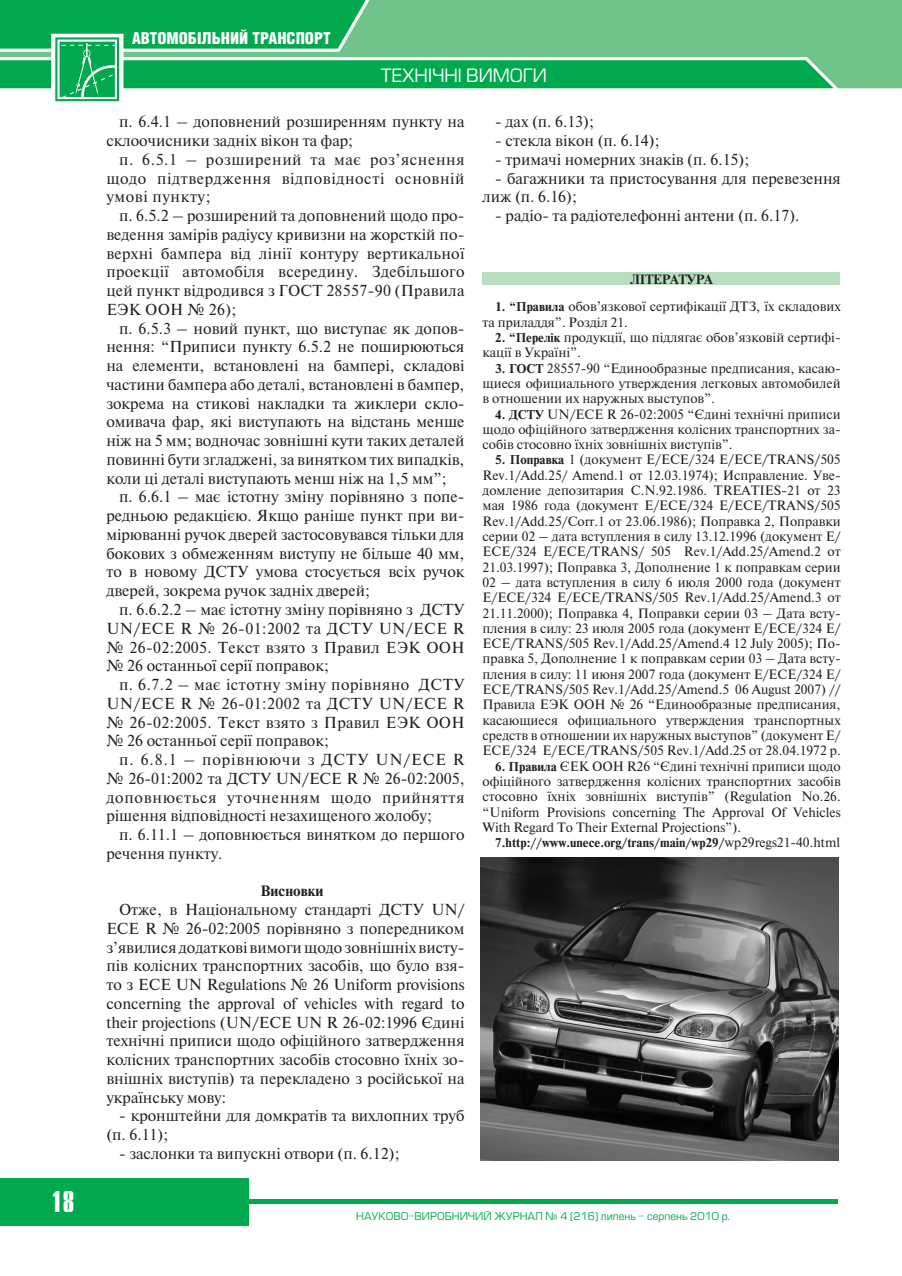
<style>
.page{position:relative;width:902px;height:1276px;background:#fff}
.page>*{position:absolute;margin:0;border:0;box-sizing:border-box;transform-origin:0 0}
.t1{font:700 30px "Compact C";color:#fff}
.t2{font:18px "Europe";color:#fff}
.t3{font:900 16.5px "Helios Cond";color:#fff}
.Formula{font:15px/18.8px "Newton C";color:#231f20;text-align:justify}
.Formula-2{font:700 15px "Newton C";color:#231f20}
.Vstup{font:700 13.5px "Newton C";letter-spacing:-.02em;color:#231f20}
.Formula-3{font:12.75px/15.3px "Newton C";color:#231f20;text-align:justify}
.Formula-4{font:700 12.75px "Newton C";color:#231f20}
.t4{font:10.5px "Europe";color:#00a94e}
.s1{font-weight:700}
.s2{font-weight:400}
</style>
<div class="page">
<div style="left:833px;top:0;width:68px;height:88px;background:#6fc38b"></div>
<div style="left:0;top:1177px;width:248px;height:48px;background:#00a94e"></div>
<hr style="left:247px;top:1199px;width:591px;height:4px;background:#00a94e">
<svg style="left:0;top:0;width:833px;height:101px;background:#51c081"></svg>
<div style="left:482px;top:272px;width:357px;height:13px;background:#b8dec0"></div>
<img style="left:480px;top:857px;width:358px;height:303px">
<h1 class="t1" style="left:50px;top:1186px;width:26px">18</h1>
<p class="t3" style="left:132px;top:29px;width:200px">АВТОМОБІЛЬНИЙ ТРАНСПОРТ</p>
<p class="t2" style="left:380px;top:65px;width:168px">ТЕХНІЧНІ ВИМОГИ</p>
<p class="Formula" style="left:106px;top:113px;width:359px;text-indent:13px">п. 6.4.1 – доповнений розширенням пункту на склоочисники задніх вікон та фар;</p>
<p class="Formula" style="left:106px;top:150px;width:359px;text-indent:13px">п. 6.5.1 – розширений та має роз’яснення щодо підтвердження відповідності основній умові пункту;</p>
<p class="Formula" style="left:106px;top:206px;width:359px;text-indent:13px">п. 6.5.2 – розширений та доповнений щодо про&shy;ведення замірів радіусу кривизни на жорсткій по&shy;верхні бампера від лінії контуру вертикальної проекції автомобіля всередину. Здебільшого цей пункт відродився з ГОСТ 28557-90 (Правила ЕЭК ООН № 26);</p>
<p class="Formula" style="left:106px;top:319px;width:359px;text-indent:13px">п. 6.5.3 – новий пункт, що виступає як допов&shy;нення: “Приписи пункту 6.5.2 не поширюються на елементи, встановлені на бампері, складові частини бампера або деталі, встановлені в бампер, зокрема на стикові накладки та жиклери скло&shy;омивача фар, які виступають на відстань менше ніж на 5 мм; водночас зовнішні кути таких деталей повинні бути згладжені, за винятком тих випадків, коли ці деталі виступають менш ніж на 1,5 мм”;</p>
<p class="Formula" style="left:106px;top:488px;width:359px;text-indent:13px">п. 6.6.1 – має істотну зміну порівняно з попе&shy;редньою редакцією. Якщо раніше пункт при ви&shy;мірюванні ручок дверей застосовувався тільки для бокових з обмеженням виступу не більше 40 мм, то в новому ДСТУ умова стосується всіх ручок дверей, зокрема ручок задніх дверей;</p>
<p class="Formula" style="left:106px;top:600px;width:359px;text-indent:13px">п. 6.6.2.2 – має істотну зміну порівняно з ДСТУ UN/ECE R № 26-01:2002 та ДСТУ UN/ECE R № 26-02:2005. Текст взято з Правил ЕЭК ООН № 26 останньої серії поправок;</p>
<p class="Formula" style="left:106px;top:675px;width:359px;text-indent:13px">п. 6.7.2 – має істотну зміну порівняно ДСТУ UN/ECE R № 26-01:2002 та ДСТУ UN/ECE R № 26-02:2005. Текст взято з Правил ЕЭК ООН № 26 останньої серії поправок;</p>
<p class="Formula" style="left:106px;top:750px;width:359px;text-indent:13px">п. 6.8.1 – порівнюючи з ДСТУ UN/ECE R № 26-01:2002 та ДСТУ UN/ECE R № 26-02:2005, доповнюється уточненням щодо прийняття рішення відповідності незахищеного жолобу;</p>
<p class="Formula" style="left:106px;top:825px;width:359px;text-indent:13px">п. 6.11.1 – доповнюється винятком до першого речення пункту.</p>
<p class="Formula-2" style="left:260px;top:882px;width:64px">Висновки</p>
<p class="Formula" style="left:106px;top:900px;width:359px;text-indent:13px">Отже, в Національному стандарті ДСТУ UN/ ECE R № 26-02:2005 порівняно з попередником з’явилися додаткові вимоги щодо зовнішніх висту&shy;пів колісних транспортних засобів, що було взя&shy;то з ECE UN Regulations № 26 Uniform provisions concerning the approval of vehicles with regard to their projections (UN/ECE UN R 26-02:1996 Єдині технічні приписи щодо офіційного затвердження колісних транспортних засобів стосовно їхніх зо&shy;внішніх виступів) та перекладено з російської на українську мову:</p>
<p class="Formula" style="left:106px;top:1106px;width:359px;text-indent:13px">- кронштейни для домкратів та вихлопних труб (п. 6.11);</p>
<p class="Formula" style="left:119px;top:1144px;width:282px">- заслонки та випускні отвори (п. 6.12);</p>
<p class="Formula" style="left:495px;top:113px;width:100px">- дах (п. 6.13);</p>
<p class="Formula" style="left:495px;top:131px;width:166px">- стекла вікон (п. 6.14);</p>
<p class="Formula" style="left:495px;top:150px;width:255px">- тримачі номерних знаків (п. 6.15);</p>
<p class="Formula" style="left:482px;top:169px;width:359px;text-indent:13px">- багажники та пристосування для перевезення лиж (п. 6.16);</p>
<p class="Formula" style="left:495px;top:206px;width:306px">- радіо- та радіотелефонні антени (п. 6.17).</p>
<p class="Vstup" style="left:630px;top:272px;width:83px">ЛІТЕРАТУРА</p>
<p class="Formula-3" style="left:482px;top:299px;width:359px;text-indent:13px"><span class="s1">1. “Правила</span> обов’язкової сертифікації ДТЗ, їх складових та приладдя”. Розділ 21.</p>
<p class="Formula-3" style="left:482px;top:330px;width:359px;text-indent:13px"><span class="s1">2. “Перелік</span> продукції, що підлягає обов’язковій сертифі&shy;кації в Україні”.</p>
<p class="Formula-3" style="left:482px;top:360px;width:359px;text-indent:13px"><span class="s1">3. ГОСТ</span> 28557-90 “Единообразные предписания, касаю&shy;щиеся официального утверждения легковых автомобилей в отношении их наружных выступов”.</p>
<p class="Formula-3" style="left:482px;top:406px;width:359px;text-indent:13px"><span class="s1">4. ДСТУ</span> UN/ECE R 26-02:2005 “Єдині технічні приписи щодо офіційного затвердження колісних транспортних за&shy;собів стосовно їхніх зовнішніх виступів”.</p>
<p class="Formula-3" style="left:482px;top:452px;width:359px;text-indent:13px"><span class="s1">5. Поправка</span> 1 (документ E/ECE/324 E/ECE/TRANS/505<br>Rev.1/Add.25/ Amend.1 от 12.03.1974); Исправление. Уве&shy;домление депозитария C.N.92.1986. TREATIES-21 от 23 мая 1986 года (документ E/ECE/324 Е/ECE/TRANS/505<br>Rev.1/Add.25/Corr.1 от 23.06.1986); Поправка 2, Поправки серии 02 – дата вступления в силу 13.12.1996 (документ E/ ECE/324 E/ECE/TRANS/ 505 Rev.1/Add.25/Amend.2 от 21.03.1997); Поправка 3, Дополнение 1 к поправкам серии 02 – дата вступления в силу 6 июля 2000 года (документ E/ECE/324 E/ECE/TRANS/505 Rev.1/Add.25/Amend.3 от 21.11.2000); Поправка 4, Поправки серии 03 – Дата всту&shy;пления в силу: 23 июля 2005 года (документ E/ECE/324 E/ ECE/TRANS/505 Rev.1/Add.25/Amend.4 12 July 2005); По&shy;правка 5, Дополнение 1 к поправкам серии 03 – Дата всту&shy;пления в силу: 11 июня 2007 года (документ E/ECE/324 E/ ECE/TRANS/505 Rev.1/Add.25/Amend.5 06 August 2007) // Правила ЕЭК ООН № 26 “Единообразные предписания, касающиеся официального утверждения транспортных средств в отношении их наружных выступов” (документ E/ ECE/324 E/ЕCE/TRANS/505 Rev.1/Add.25 от 28.04.1972 р.</p>
<p class="Formula-3" style="left:482px;top:758px;width:359px;text-indent:13px"><span class="s1">6. Правила</span> ЄЕК ООН R26 “Єдині технічні приписи щодо офіційного затвердження колісних транспортних засобів стосовно їхніх зовнішніх виступів” (Regulation No.26. “Uniform Provisions concerning The Approval Of Vehicles With Regard To Their External Projections”).</p>
<p class="Formula-4" style="left:495px;top:835px;width:346px">7.http://www.unece.org/trans/main/wp29/<span class="s2">wp29regs21-40.html</span></p>
<p class="t4" style="left:356px;top:1209px;width:375px">НАУКОВО-ВИРОБНИЧИЙ ЖУРНАЛ № 4 (216) липень - серпень 2010 р.</p>
</div>
